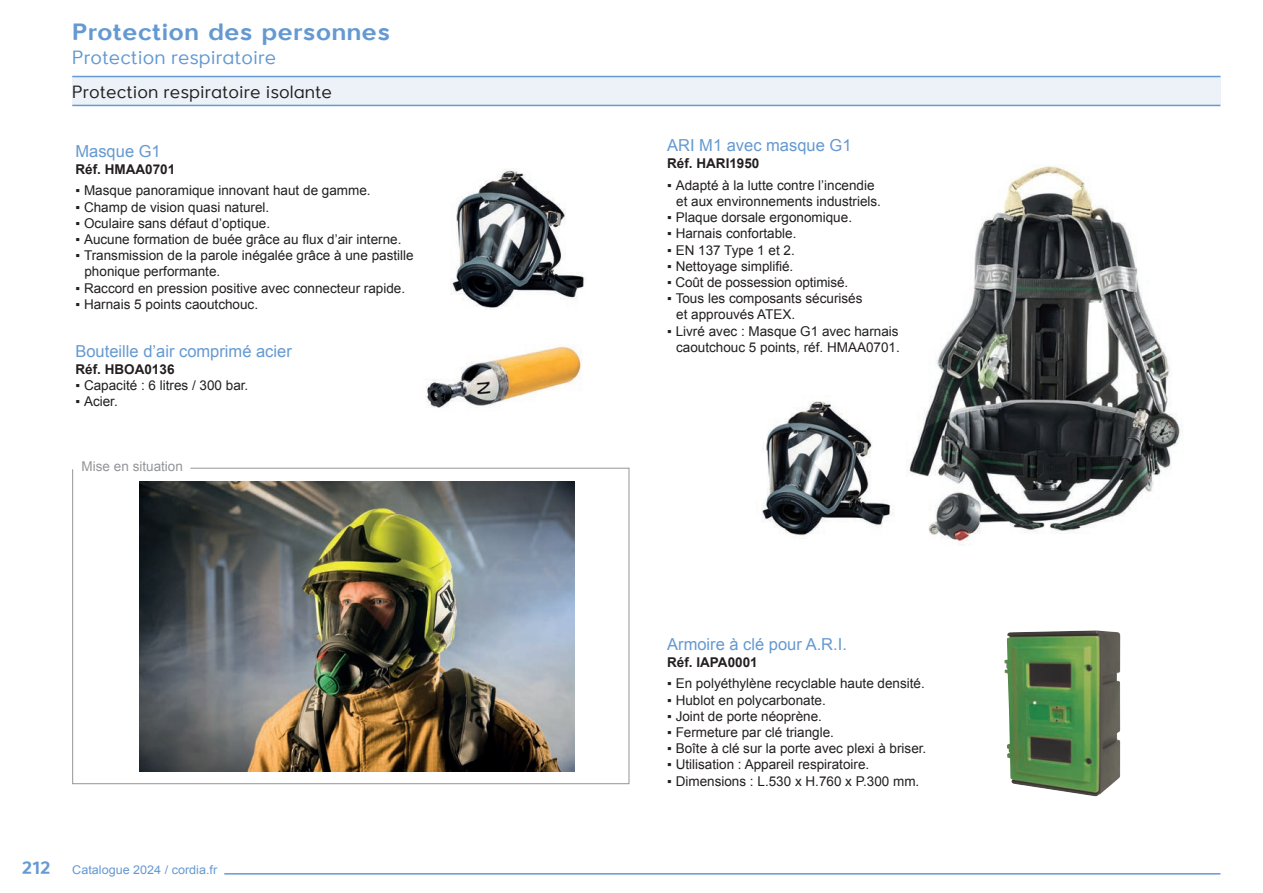
<style>
.page{position:relative;width:1263px;height:893px;background:#fff}
.page>*{position:absolute;margin:0;border:0;box-sizing:border-box;transform-origin:0 0}
.t1{font:700 24px "Larke Neue";color:#6599d1}
.t2{font:19.5px "Larke Neue";color:#6599d1}
.t3{font:18px "Larke Neue";color:#231f20}
.t4{font:16.5px "Arial";color:#6599d1}
.t5{font:13.5px/16.2px "Arial";color:#231f20}
.t6{font:700 13.5px "Arial";color:#231f20}
.t7{font:13.5px "Arial";color:#939598}
.t8{font:12px "Arial";color:#6599d1;scale:1.05 1}
.s1{font-family:"Larke Neue";font-weight:700;font-size:18px}
</style>
<div class="page">
<hr style="left:224px;top:873px;width:996px;height:2px;background:#6599d1">
<img style="left:450px;top:169px;width:135px;height:141px">
<div style="left:72px;top:77px;width:1148px;height:28px;background:#edf2f9"></div>
<hr style="left:72px;top:76px;width:1148px;height:1px;background:#6599d1">
<hr style="left:72px;top:105px;width:1148px;height:1px;background:#6599d1">
<img style="left:762px;top:166px;width:421px;height:379px">
<svg style="left:72px;top:467px;width:558px;height:317px"></svg>
<img style="left:1004px;top:630px;width:116px;height:166px">
<img style="left:140px;top:481px;width:434px;height:290px">
<img style="left:426px;top:344px;width:156px;height:64px">
<h1 class="t1" style="left:72px;top:17px;width:319px">Protection des personnes</h1>
<h2 class="t2" style="left:72px;top:45px;width:205px">Protection respiratoire</h2>
<h3 class="t3" style="left:72px;top:80px;width:261px">Protection respiratoire isolante</h3>
<p class="t4" style="left:75px;top:140px;width:87px">Masque G1</p>
<p class="t6" style="left:75px;top:160px;width:101px">Réf. HMAA0701</p>
<p class="t5" style="left:75px;top:183px;width:297px">▪ Masque panoramique innovant haut de gamme.</p>
<p class="t5" style="left:75px;top:199px;width:195px">▪ Champ de vision quasi naturel.</p>
<p class="t5" style="left:75px;top:215px;width:196px">▪ Oculaire sans défaut d’optique.</p>
<p class="t5" style="left:75px;top:231px;width:327px">▪ Aucune formation de buée grâce au flux d’air interne.</p>
<p class="t5" style="left:84px;top:247px;width:331px;text-indent:-9px">▪ Transmission de la parole inégalée grâce à une pastille phonique performante.</p>
<p class="t5" style="left:75px;top:280px;width:331px">▪ Raccord en pression positive avec connecteur rapide.</p>
<p class="t5" style="left:75px;top:296px;width:184px">▪ Harnais 5 points caoutchouc.</p>
<p class="t4" style="left:75px;top:341px;width:218px">Bouteille d’air comprimé acier</p>
<p class="t6" style="left:75px;top:360px;width:101px">Réf. HBOA0136</p>
<p class="t5" style="left:75px;top:377px;width:174px">▪ Capacité : 6 litres / 300 bar.</p>
<p class="t5" style="left:75px;top:393px;width:44px">▪ Acier.</p>
<p class="t7" style="left:82px;top:458px;width:103px">Mise en situation</p>
<p class="t8" style="left:22px;top:862px;width:187px"><span class="s1">212</span> Catalogue 2024 / cordia.fr</p>
<p class="t4" style="left:667px;top:135px;width:186px">ARI M1 avec masque G1</p>
<p class="t6" style="left:667px;top:154px;width:94px">Réf. HARI1950</p>
<p class="t5" style="left:676px;top:177px;width:206px;text-indent:-9px">▪ Adapté à la lutte contre l’incendie et aux environnements industriels.</p>
<p class="t5" style="left:667px;top:210px;width:186px">▪ Plaque dorsale ergonomique.</p>
<p class="t5" style="left:667px;top:226px;width:131px">▪ Harnais confortable.</p>
<p class="t5" style="left:667px;top:242px;width:129px">▪ EN 137 Type 1 et 2.</p>
<p class="t5" style="left:667px;top:258px;width:127px">▪ Nettoyage simplifié.</p>
<p class="t5" style="left:667px;top:274px;width:182px">▪ Coût de possession optimisé.</p>
<p class="t5" style="left:676px;top:291px;width:188px;text-indent:-9px">▪ Tous les composants sécurisés et approuvés ATEX.</p>
<p class="t5" style="left:667px;top:323px;width:234px;text-align:right">▪ Livré avec : Masque G1 avec harnais caoutchouc 5 points, réf. HMAA0701.</p>
<p class="t4" style="left:667px;top:633px;width:181px">Armoire à clé pour A.R.I.</p>
<p class="t6" style="left:667px;top:653px;width:92px">Réf. IAPA0001</p>
<p class="t5" style="left:667px;top:676px;width:259px">▪ En polyéthylène recyclable haute densité.</p>
<p class="t5" style="left:667px;top:692px;width:160px">▪ Hublot en polycarbonate.</p>
<p class="t5" style="left:667px;top:708px;width:156px">▪ Joint de porte néoprène.</p>
<p class="t5" style="left:667px;top:724px;width:168px">▪ Fermeture par clé triangle.</p>
<p class="t5" style="left:667px;top:740px;width:261px">▪ Boîte à clé sur la porte avec plexi à briser.</p>
<p class="t5" style="left:667px;top:757px;width:204px">▪ Utilisation : Appareil respiratoire.</p>
<p class="t5" style="left:667px;top:773px;width:254px">▪ Dimensions : L.530 x H.760 x P.300 mm.</p>
</div>
